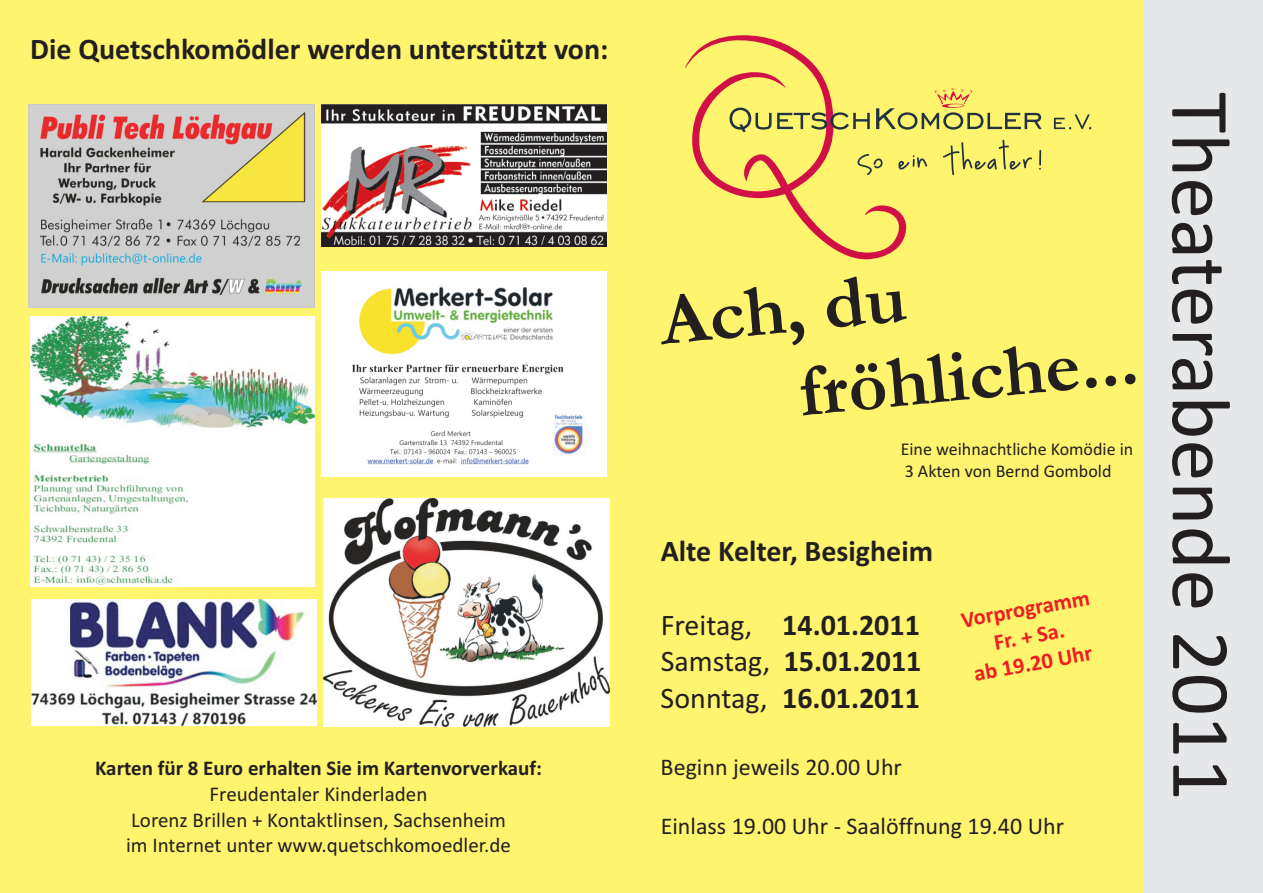
<style>
.page{position:relative;width:1263px;height:893px;background:#fff46d}
.page>*{position:absolute;margin:0;border:0;box-sizing:border-box;transform-origin:0 0}
.t1{font:84px "Calibri";color:#231f20}
.t2{font:700 75px/85.8px "Garamond";color:#231f20}
.t3{font:700 30px/36.6px "Calibri";color:#231f20;text-align:justify}
.t4{font:24px "Calibri";color:#231f20}
.t5{font:700 22.5px/27.5px "Calibri";color:#ee1d23;text-align:center}
.t6{font:21px/25.7px "Calibri";color:#231f20;text-align:center}
.t7{font:700 21px "Calibri";color:#231f20}
.t8{font:18px/21.9px "Calibri";color:#231f20}
.s1{font-weight:400}
</style>
<div class="page">
<div style="left:1143px;top:0;width:120px;height:893px;background:#e6e7e9"></div>
<svg style="left:685px;top:35px;width:221px;height:225px"></svg>
<svg style="left:729px;top:88px;width:362px;height:44px"></svg>
<svg style="left:857px;top:140px;width:184px;height:35px"></svg>
<img style="left:31px;top:599px;width:285px;height:126px">
<img style="left:322px;top:105px;width:284px;height:141px">
<img style="left:323px;top:499px;width:286px;height:228px">
<img style="left:322px;top:272px;width:284px;height:205px">
<img style="left:30px;top:317px;width:285px;height:270px">
<img style="left:29px;top:104px;width:286px;height:203px">
<p class="t3" style="left:30px;top:33px;width:580px">Die Quetschkomödler werden unterstützt von:</p>
<p class="t7" style="left:95px;top:760px;width:448px">Karten für 8 Euro erhalten Sie im Kartenvorverkauf:</p>
<p class="t6" style="left:126px;top:783px;width:386px">Freudentaler Kinderladen<br>Lorenz Brillen + Kontaktlinsen, Sachsenheim im Internet unter www.quetschkomoedler.de</p>
<h2 class="t2" style="left:786px;top:274px;width:342px;text-indent:-131px;rotate:-6deg">Ach, du fröhliche...</h2>
<p class="t8" style="left:901px;top:440px;width:234px">Eine weihnachtliche Komödie in<br>3 Akten von Bernd Gombold</p>
<p class="t3" style="left:661px;top:536px;width:274px">Alte Kelter, Besigheim</p>
<p class="t3" style="left:661px;top:609px;width:262px"><span class="s1">Freitag,</span> 14.01.2011<br><span class="s1">Samstag,</span> 15.01.2011<br><span class="s1">Sonntag,</span> 16.01.2011</p>
<p class="t5" style="left:959px;top:608px;width:132px;rotate:-10deg">Vorprogramm<br>Fr. + Sa.<br>ab 19.20 Uhr</p>
<p class="t4" style="left:661px;top:757px;width:243px">Beginn jeweils 20.00 Uhr</p>
<p class="t4" style="left:661px;top:816px;width:405px">Einlass 19.00 Uhr - Saalöffnung 19.40 Uhr</p>
<h1 class="t1" style="left:1236px;top:92px;width:710px;rotate:90deg">Theaterabende 2011</h1>
</div>
